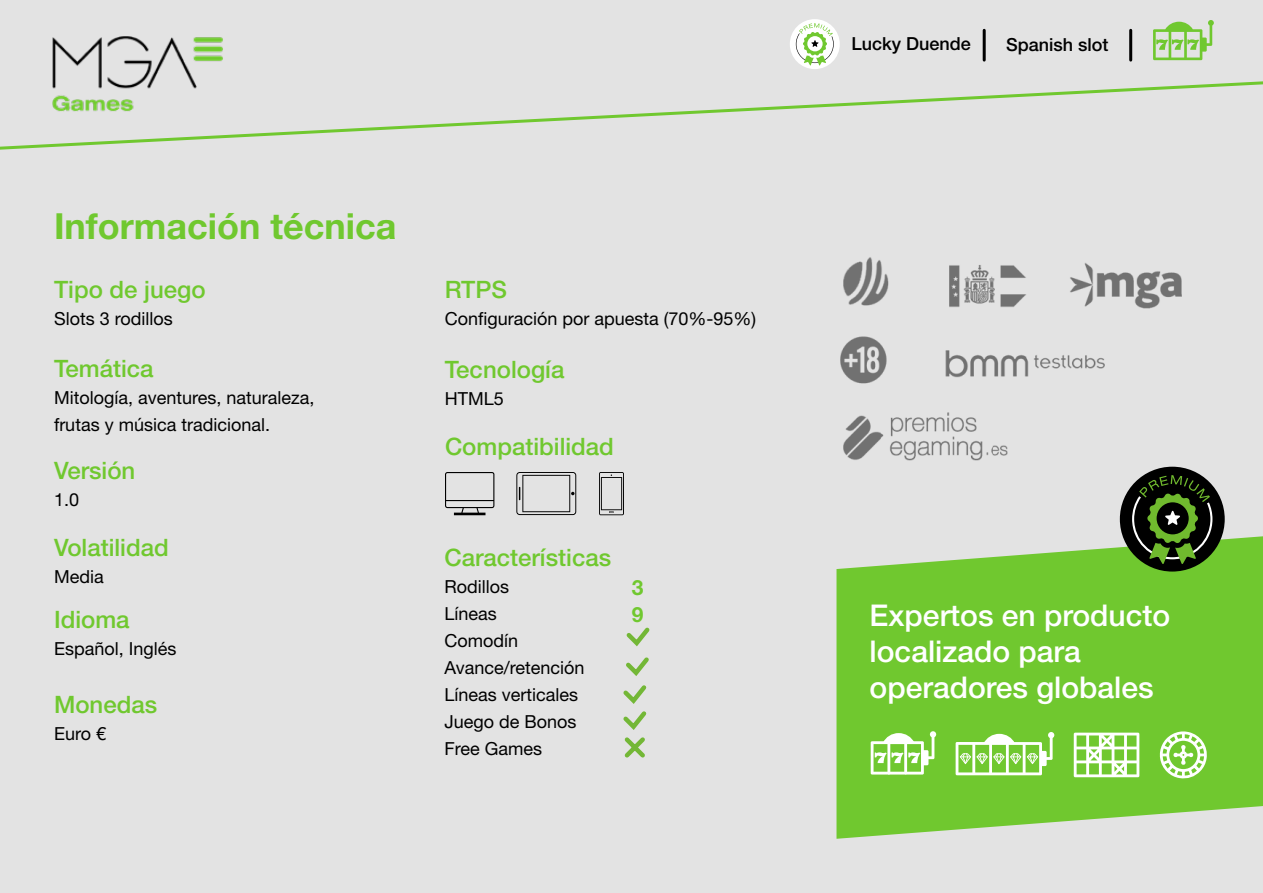
<style>
.page{position:relative;width:1263px;height:893px;background:#e3e3e3}
.page>*{position:absolute;margin:0;border:0;box-sizing:border-box;transform-origin:0 0}
.t1{font:700 36px "Helvetica Neue LT Std";color:#70c82f}
.t2{font:500 30px/36px "Helvetica Neue LT Std";color:#fff}
.t3{font:500 24px "Helvetica Neue LT Std";color:#70c82f}
.t4{font:700 21px/27px "Helvetica Neue LT Std";color:#70c82f}
.t5{font:18px/27px "Helvetica Neue LT Std";color:#000}
.t6{font:500 18px "Helvetica Neue LT Std";color:#000}
</style>
<div class="page">
<svg style="left:0;top:81px;width:1263px;height:69px"></svg>
<img style="left:38px;top:36px;width:198px;height:86px">
<svg style="left:445px;top:472px;width:49px;height:43px"></svg>
<svg style="left:516px;top:472px;width:60px;height:43px"></svg>
<svg style="left:599px;top:472px;width:25px;height:43px"></svg>
<svg style="left:623px;top:627px;width:27px;height:131px"></svg>
<img style="left:840px;top:257px;width:342px;height:204px">
<svg style="left:836px;top:536px;width:427px;height:303px;background:#7dcb44"></svg>
<div style="left:1120px;top:467px;width:105px;height:105px;background:#000;border-radius:50%"></div>
<svg style="left:1132px;top:475px;width:80px;height:89px"></svg>
<svg style="left:955px;top:732px;width:99px;height:43px;background:#a3db79"></svg>
<svg style="left:871px;top:731px;width:65px;height:43px;background:#a4dc7b"></svg>
<hr style="left:887px;top:741px;width:3px;height:33px;background:#fff">
<hr style="left:904px;top:741px;width:3px;height:33px;background:#fff">
<svg style="left:1074px;top:733px;width:65px;height:44px;background:#b8e398"></svg>
<svg style="left:1160px;top:731px;width:48px;height:48px;background:#aade84"></svg>
<hr style="left:1129px;top:30px;width:3px;height:30px;background:#000">
<hr style="left:983px;top:30px;width:3px;height:30px;background:#000">
<svg style="left:1153px;top:20px;width:61px;height:40px"></svg>
<div style="left:790px;top:19px;width:50px;height:50px;background:#fff;border-radius:50%"></div>
<svg style="left:796px;top:23px;width:38px;height:43px"></svg>
<h1 class="t1" style="left:54px;top:204px;width:344px">Información técnica</h1>
<h3 class="t3" style="left:54px;top:275px;width:153px">Tipo de juego</h3>
<p class="t5" style="left:54px;top:305px;width:120px">Slots 3 rodillos</p>
<h3 class="t3" style="left:54px;top:354px;width:101px">Temática</h3>
<p class="t5" style="left:54px;top:384px;width:262px">Mitología, aventures, naturaleza, frutas y música tradicional.</p>
<h3 class="t3" style="left:54px;top:457px;width:83px">Versión</h3>
<p class="t5" style="left:54px;top:486px;width:27px">1.0</p>
<h3 class="t3" style="left:54px;top:533px;width:116px">Volatilidad</h3>
<p class="t5" style="left:54px;top:563px;width:51px">Media</p>
<h3 class="t3" style="left:54px;top:605px;width:77px">Idioma</h3>
<p class="t5" style="left:54px;top:635px;width:124px">Español, Inglés</p>
<h3 class="t3" style="left:54px;top:690px;width:105px">Monedas</h3>
<p class="t5" style="left:54px;top:720px;width:54px">Euro €</p>
<h3 class="t3" style="left:445px;top:275px;width:64px">RTPS</h3>
<p class="t5" style="left:445px;top:305px;width:313px">Configuración por apuesta (70%-95%)</p>
<h3 class="t3" style="left:445px;top:355px;width:121px">Tecnología</h3>
<p class="t5" style="left:445px;top:384px;width:61px">HTML5</p>
<h3 class="t3" style="left:445px;top:432px;width:170px">Compatibilidad</h3>
<h3 class="t3" style="left:444px;top:543px;width:168px">Características</h3>
<p class="t5" style="left:444px;top:572px;width:142px">Rodillos<br>Líneas<br>Comodín<br>Avance/retención<br>Líneas verticales<br>Juego de Bonos<br>Free Games</p>
<p class="t4" style="left:632px;top:573px;width:13px">3<br>9</p>
<p class="t6" style="left:851px;top:33px;width:121px">Lucky Duende</p>
<p class="t6" style="left:1006px;top:34px;width:104px">Spanish slot</p>
<h2 class="t2" style="left:870px;top:597px;width:302px">Expertos en producto localizado para operadores globales</h2>
</div>
